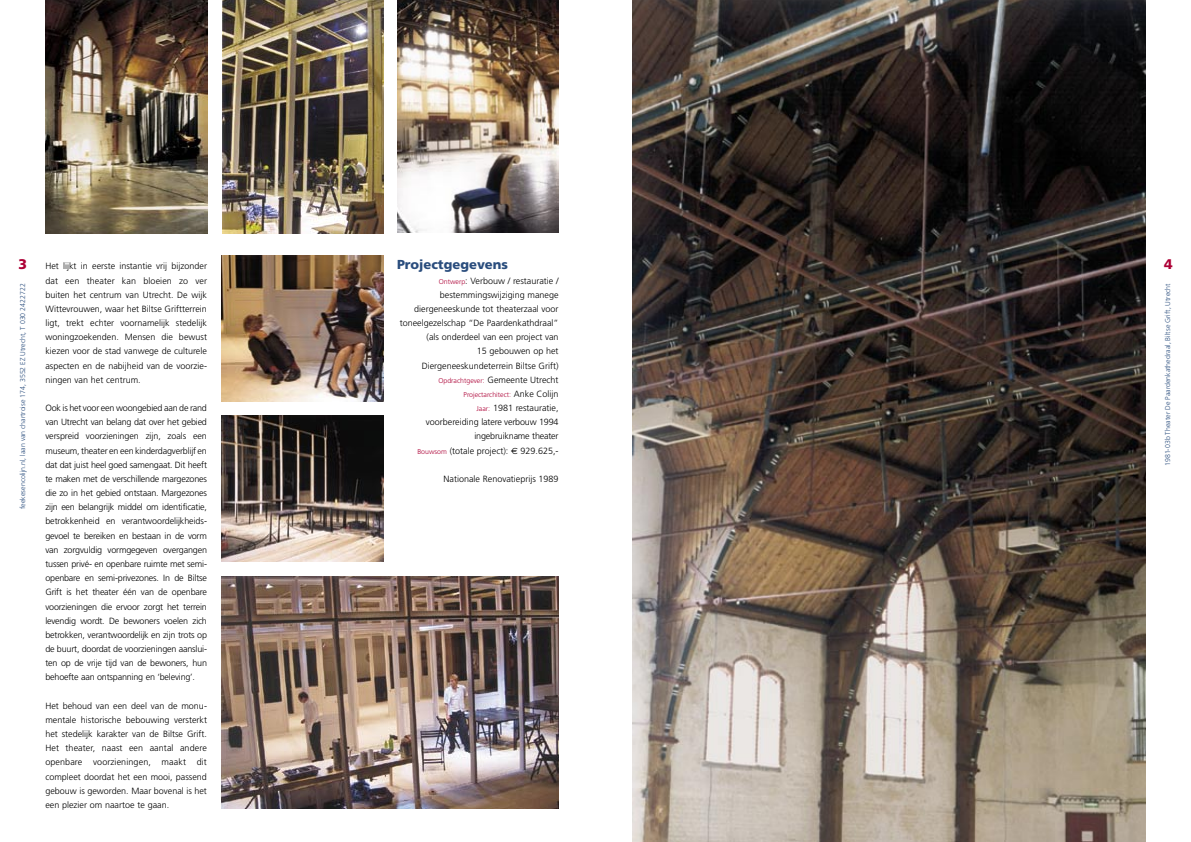
<style>
.page{position:relative;width:1191px;height:842px;background:#fff}
.page>*{position:absolute;margin:0;border:0;box-sizing:border-box;transform-origin:0 0}
.t1{font:900 14px "Frutiger";color:#ad0036}
.Kolomkop{font:900 13px "Frutiger";color:#2a4d7d}
.Kolomtekst{font:300 9px/14.2px "Frutiger";color:#000;text-align:justify}
.Kolomtekst-2{font:300 9px "Frutiger";letter-spacing:-.02em;color:#000}
.t2{font:300 7px "Frutiger";color:#2a4d7d}
.Kolomtekst-3{font:300 7px "Frutiger";color:#ad0036}
.s1{font-size:7px;color:#ad0036}
.s2{font-size:9px;color:#000}
.s3{font-family:"Euro Sans";font-weight:400}
</style>
<div class="page">
<img style="left:397px;top:0;width:161px;height:232px">
<img style="left:45px;top:0;width:162px;height:234px">
<img style="left:222px;top:0;width:161px;height:234px">
<img style="left:221px;top:256px;width:163px;height:145px">
<img style="left:632px;top:0;width:513px;height:842px">
<img style="left:221px;top:416px;width:163px;height:145px">
<img style="left:221px;top:576px;width:337px;height:232px">
<h1 class="t1" style="left:18px;top:256px;width:10px">3</h1>
<p class="t2" style="left:19px;top:509px;width:227px;rotate:-90deg">feekesencolijn.nl, laan van chartroise 174, 3552 EZ Utrecht, T 030 2422722</p>
<p class="Kolomtekst" style="left:45px;top:259px;width:163px">Het lijkt in eerste instantie vrij bijzonder dat een theater kan bloeien zo ver buiten het centrum van Utrecht. De wijk Wittevrouwen, waar het Biltse Griftterrein ligt, trekt echter voornamelijk stedelijk woningzoekenden. Mensen die bewust kiezen voor de stad vanwege de culturele aspecten en de nabijheid van de voorzie&shy;ningen van het centrum.</p>
<p class="Kolomtekst" style="left:45px;top:401px;width:163px">Ook is het voor een woongebied aan de rand van Utrecht van belang dat over het gebied verspreid voorzieningen zijn, zoals een museum, theater en een kinderdagverblijf en dat dat juist heel goed samengaat. Dit heeft te maken met de verschillende margezones die zo in het gebied ontstaan. Margezones zijn een belangrijk middel om identificatie, betrokkenheid en verantwoordelijkheids&shy;gevoel te bereiken en bestaan in de vorm van zorgvuldig vormgegeven overgangen tussen privé- en openbare ruimte met semi&shy;openbare en semi-privezones. In de Biltse Grift is het theater één van de openbare voorzieningen die ervoor zorgt het terrein levendig wordt. De bewoners voelen zich betrokken, verantwoordelijk en zijn trots op de buurt, doordat de voorzieningen aanslui&shy;ten op de vrije tijd van de bewoners, hun behoefte aan ontspanning en ‘beleving’.</p>
<p class="Kolomtekst" style="left:45px;top:699px;width:163px">Het behoud van een deel van de monu&shy;mentale historische bebouwing versterkt het stedelijk karakter van de Biltse Grift.<br>Het theater, naast een aantal andere openbare voorzieningen, maakt dit compleet doordat het een mooi, passend gebouw is geworden. Maar bovenal is het een plezier om naartoe te gaan.</p>
<p class="Kolomkop" style="left:397px;top:257px;width:113px">Projectgegevens</p>
<p class="Kolomtekst" style="left:439px;top:273px;width:121px"><span class="s1">Ontwerp</span>: Verbouw / restauratie /</p>
<p class="Kolomtekst" style="left:440px;top:288px;width:120px">bestemmingswijziging manege</p>
<p class="Kolomtekst" style="left:400px;top:302px;width:160px;text-align:right">diergeneeskunde tot theaterzaal voor toneelgezelschap “De Paardenkathdraal”</p>
<p class="Kolomtekst" style="left:422px;top:330px;width:138px;text-align:right">(als onderdeel van een project van<br>15 gebouwen op het<br>Diergeneeskundeterrein Biltse Grift)</p>
<p class="Kolomtekst" style="left:438px;top:373px;width:122px"><span class="s1">Opdrachtgever:</span> Gemeente Utrecht</p>
<p class="Kolomtekst-3" style="left:463px;top:390px;width:97px">Projectarchitect: <span class="s2">Anke Colijn</span></p>
<p class="Kolomtekst" style="left:476px;top:401px;width:83px"><span class="s1">Jaar:</span> 1981 restauratie,</p>
<p class="Kolomtekst-2" style="left:426px;top:417px;width:134px">voorbereiding latere verbouw 1994</p>
<p class="Kolomtekst-2" style="left:474px;top:431px;width:86px">ingebruikname theater</p>
<p class="Kolomtekst" style="left:417px;top:443px;width:143px"><span class="s1">Bouwsom</span> (totale project): <span class="s3">€</span> 929.625,-</p>
<p class="Kolomtekst" style="left:443px;top:472px;width:117px">Nationale Renovatieprijs 1989</p>
<h1 class="t1" style="left:1164px;top:256px;width:10px">4</h1>
<p class="t2" style="left:1163px;top:466px;width:184px;rotate:-90deg">1981-03b Theater De Paardenkathedraal, Biltse Grift, Utrecht</p>
</div>
